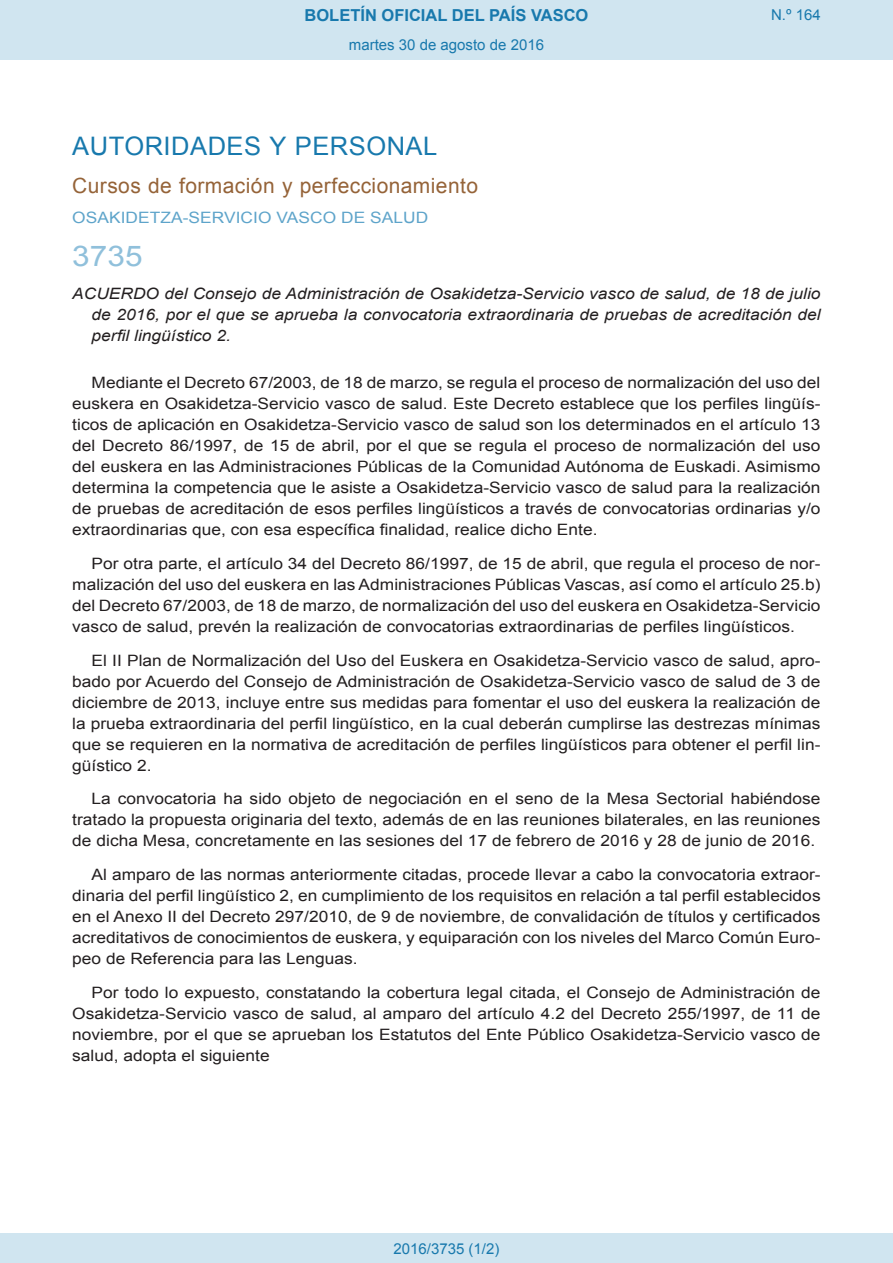
<style>
.page{position:relative;width:893px;height:1263px;background:#fff}
.page>*{position:absolute;margin:0;border:0;box-sizing:border-box;transform-origin:0 0}
.BOPVOrden{font:28.5px "Arial";color:#90c0db;scale:1.11 1}
.BOPVSeccion{font:25.5px "Arial";letter-spacing:.02em;color:#1879ad}
.BOPVSubseccion{font:21px "Arial";letter-spacing:.02em;color:#956338}
.t1{font:700 16.5px "Arial";color:#1879ad}
.BOPVDetalle{font:15.6px/21px "Arial";color:#231f20;text-align:justify;scale:1.11 1}
.BOPVTitulo{font:italic 15.6px/21px "Arial";color:#231f20;text-align:justify;scale:1.11 1}
.BOPVOrganismo{font:15.6px "Arial";letter-spacing:.005em;color:#5ea4ca;scale:1.11 1}
.Paginacion_Centro{font:15px "Arial";color:#1879ad}
</style>
<div class="page">
<div style="left:0;top:0;width:893px;height:60px;background:#d0e5f0"></div>
<div style="left:0;top:1233px;width:893px;height:30px;background:#d0e5f0"></div>
<p class="t1" style="left:305px;top:4px;width:285px">BOLETÍN OFICIAL DEL PAÍS VASCO</p>
<p class="Paginacion_Centro" style="left:349px;top:35px;width:197px">martes 30 de agosto de 2016</p>
<p class="Paginacion_Centro" style="left:771px;top:5px;width:51px">N.º 164</p>
<p class="BOPVSeccion" style="left:72px;top:129px;width:367px">AUTORIDADES Y PERSONAL</p>
<p class="BOPVSubseccion" style="left:72px;top:171px;width:407px">Cursos de formación y perfeccionamiento</p>
<p class="BOPVOrganismo" style="left:72px;top:207px;width:322px">OSAKIDETZA-SERVICIO VASCO DE SALUD</p>
<p class="BOPVOrden" style="left:72px;top:237px;width:65px">3735</p>
<p class="BOPVTitulo" style="left:92px;top:284px;width:658px;text-indent:-19px">ACUERDO del Consejo de Administración de Osakidetza-Servicio vasco de salud, de 18 de julio de 2016, por el que se aprueba la convocatoria extraordinaria de pruebas de acreditación del perfil lingüístico 2.</p>
<p class="BOPVDetalle" style="left:72px;top:372px;width:676px;text-indent:19px">Mediante el Decreto 67/2003, de 18 de marzo, se regula el proceso de normalización del uso del euskera en Osakidetza-Servicio vasco de salud. Este Decreto establece que los perfiles lingüís&shy;ticos de aplicación en Osakidetza-Servicio vasco de salud son los determinados en el artículo 13 del Decreto 86/1997, de 15 de abril, por el que se regula el proceso de normalización del uso del euskera en las Administraciones Públicas de la Comunidad Autónoma de Euskadi. Asimismo determina la competencia que le asiste a Osakidetza-Servicio vasco de salud para la realización de pruebas de acreditación de esos perfiles lingüísticos a través de convocatorias ordinarias y/o extraordinarias que, con esa específica finalidad, realice dicho Ente.</p>
<p class="BOPVDetalle" style="left:72px;top:553px;width:676px;text-indent:19px">Por otra parte, el artículo 34 del Decreto 86/1997, de 15 de abril, que regula el proceso de nor&shy;malización del uso del euskera en las Administraciones Públicas Vascas, así como el artículo 25.b) del Decreto 67/2003, de 18 de marzo, de normalización del uso del euskera en Osakidetza-Servicio vasco de salud, prevén la realización de convocatorias extraordinarias de perfiles lingüísticos.</p>
<p class="BOPVDetalle" style="left:72px;top:650px;width:676px;text-indent:19px">El II Plan de Normalización del Uso del Euskera en Osakidetza-Servicio vasco de salud, apro&shy;bado por Acuerdo del Consejo de Administración de Osakidetza-Servicio vasco de salud de 3 de diciembre de 2013, incluye entre sus medidas para fomentar el uso del euskera la realización de la prueba extraordinaria del perfil lingüístico, en la cual deberán cumplirse las destrezas mínimas que se requieren en la normativa de acreditación de perfiles lingüísticos para obtener el perfil lin&shy;güístico 2.</p>
<p class="BOPVDetalle" style="left:72px;top:788px;width:676px;text-indent:19px">La convocatoria ha sido objeto de negociación en el seno de la Mesa Sectorial habiéndose tratado la propuesta originaria del texto, además de en las reuniones bilaterales, en las reuniones de dicha Mesa, concretamente en las sesiones del 17 de febrero de 2016 y 28 de junio de 2016.</p>
<p class="BOPVDetalle" style="left:72px;top:864px;width:676px;text-indent:19px">Al amparo de las normas anteriormente citadas, procede llevar a cabo la convocatoria extraor&shy;dinaria del perfil lingüístico 2, en cumplimiento de los requisitos en relación a tal perfil establecidos en el Anexo II del Decreto 297/2010, de 9 de noviembre, de convalidación de títulos y certificados acreditativos de conocimientos de euskera, y equiparación con los niveles del Marco Común Euro&shy;peo de Referencia para las Lenguas.</p>
<p class="BOPVDetalle" style="left:72px;top:982px;width:676px;text-indent:19px">Por todo lo expuesto, constatando la cobertura legal citada, el Consejo de Administración de Osakidetza-Servicio vasco de salud, al amparo del artículo 4.2 del Decreto 255/1997, de 11 de noviembre, por el que se aprueban los Estatutos del Ente Público Osakidetza-Servicio vasco de salud, adopta el siguiente</p>
<p class="Paginacion_Centro" style="left:393px;top:1238px;width:107px">2016/3735 (1/2)</p>
</div>
